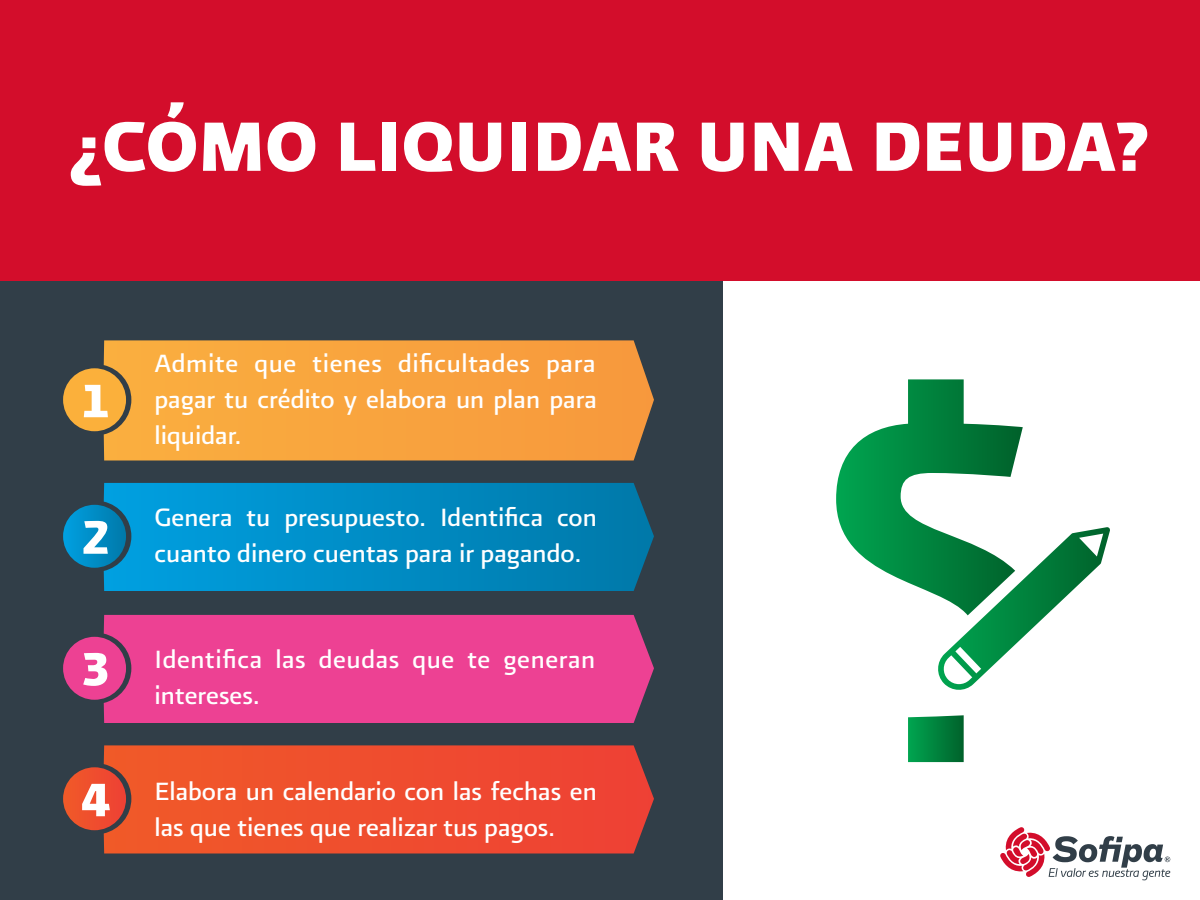
<style>
.page{position:relative;width:1200px;height:900px;background:#fff}
.page>*{position:absolute;margin:0;border:0;box-sizing:border-box;transform-origin:0 0}
.t1{font:82.5px "Presidencia Fuerte";color:#fff}
.t2{font:55.5px "Presidencia Fuerte";color:#fff}
.t3{font:30px/36px "Presidencia Base";color:#fff}
.t4{font:30px/36px "Presidencia Base";letter-spacing:.02em;color:#fff}
</style>
<div class="page">
<svg style="left:908px;top:715px;width:56px;height:47px;background:#098744"></svg>
<svg style="left:836px;top:379px;width:187px;height:216px"></svg>
<svg style="left:936px;top:527px;width:174px;height:163px"></svg>
<div style="left:0;top:280px;width:723px;height:620px;background:#313e48"></div>
<div style="left:63px;top:368px;width:63px;height:63px;background:#fbb03b;border-radius:50%"></div>
<svg style="left:104px;top:340px;width:550px;height:120px;background:#f3a03e"></svg>
<svg style="left:63px;top:505px;width:63px;height:63px;background:#0090cb"></svg>
<svg style="left:104px;top:483px;width:550px;height:108px;background:#0189c1"></svg>
<div style="left:63px;top:637px;width:63px;height:63px;background:#ed4193;border-radius:50%"></div>
<div style="left:104px;top:615px;width:550px;height:108px;background:#ed4193"></div>
<div style="left:63px;top:767px;width:63px;height:63px;background:#ef502d;border-radius:31px"></div>
<svg style="left:104px;top:745px;width:550px;height:109px;background:#e84c2f"></svg>
<div style="left:0;top:0;width:1200px;height:280px;background:#d30d2b"></div>
<svg style="left:1000px;top:827px;width:170px;height:53px"></svg>
<h1 class="t1" style="left:69px;top:100px;width:1081px">¿CÓMO LIQUIDAR UNA DEUDA?</h1>
<h2 class="t2" style="left:80px;top:370px;width:32px">1</h2>
<h2 class="t2" style="left:80px;top:506px;width:32px">2</h2>
<h2 class="t2" style="left:80px;top:638px;width:32px">3</h2>
<h2 class="t2" style="left:80px;top:769px;width:32px">4</h2>
<p class="t3" style="left:154px;top:345px;width:444px;text-align:justify">Admite que tienes dificultades para pagar tu crédito y elabora un plan para liquidar.</p>
<p class="t3" style="left:154px;top:498px;width:444px">Genera tu presupuesto. Identifica con cuanto dinero cuentas para ir pagando.</p>
<p class="t4" style="left:154px;top:641px;width:442px">Identifica las deudas que te generan intereses.</p>
<p class="t3" style="left:154px;top:773px;width:444px">Elabora un calendario con las fechas en las que tienes que realizar tus pagos.</p>
</div>
